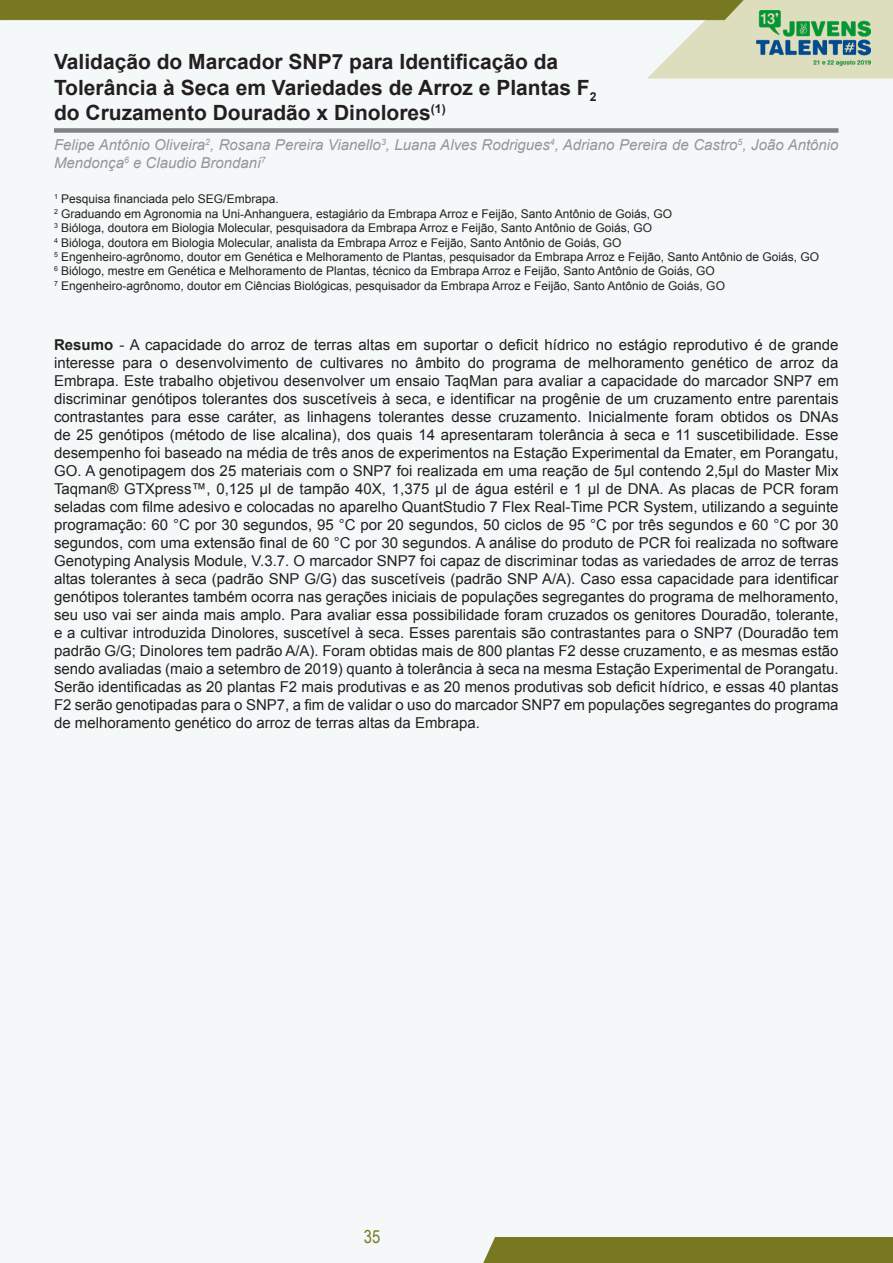
<style>
.page{position:relative;width:893px;height:1263px;background:#f5f8f8}
.page>*{position:absolute;margin:0;border:0;box-sizing:border-box;transform-origin:0 0}
.Titulo_01_-_Resumo{font:700 21px/25.2px "Arial";color:#231f20}
.t1{font:18px "Arial Narrow";color:#787821}
.Titulo_04_-_Texto_do{font:15px/18px "Arial";color:#231f20;text-align:justify}
.Tituo_02_-_Nome_Auto{font:italic 15px/18px "Arial";color:#939598}
.Titulo_03_-_Graduaçã{font:12px "Arial";color:#231f20}
.s1{font-family:"Times New Roman"}
.s2{font-weight:700}
</style>
<div class="page">
<svg style="left:0;top:0;width:893px;height:78px"></svg>
<div style="left:483px;top:1237px;width:410px;height:26px;background:#787821"></div>
<img style="left:757px;top:10px;width:113px;height:56px">
<div style="left:54px;top:128px;width:784px;height:5px;background:#808285"></div>
<p class="Titulo_01_-_Resumo" style="left:54px;top:50px;width:544px">Validação do Marcador SNP7 para Identificação da<br>Tolerância à Seca em Variedades de Arroz e Plantas F<sub>2 </sub>do Cruzamento Douradão x Dinolores<sup>(1)</sup></p>
<p class="Tituo_02_-_Nome_Auto" style="left:54px;top:136px;width:786px">Felipe Antônio Oliveira<sup>2</sup>, Rosana Pereira Vianello<sup>3</sup>, Luana Alves Rodrigues<sup>4</sup>, Adriano Pereira de Castro<sup>5</sup>, João Antônio<br>Mendonça<sup>6</sup> e Claudio Brondani<sup>7</sup></p>
<p class="Titulo_03_-_Graduaçã" style="left:54px;top:191px;width:226px"><sup>1</sup> Pesquisa financiada pelo SEG/Embrapa.</p>
<p class="Titulo_03_-_Graduaçã" style="left:54px;top:206px;width:620px"><sup>2</sup> Graduando em Agronomia na Uni<span class="s1">-</span>Anhanguera, estagiário da Embrapa Arroz e Feijão, Santo Antônio de Goiás, GO</p>
<p class="Titulo_03_-_Graduaçã" style="left:54px;top:220px;width:600px"><sup>3</sup> Bióloga, doutora em Biologia Molecular, pesquisadora da Embrapa Arroz e Feijão, Santo Antônio de Goiás, GO</p>
<p class="Titulo_03_-_Graduaçã" style="left:54px;top:234px;width:569px"><sup>4</sup> Bióloga, doutora em Biologia Molecular, analista da Embrapa Arroz e Feijão, Santo Antônio de Goiás, GO</p>
<p class="Titulo_03_-_Graduaçã" style="left:54px;top:249px;width:767px"><sup>5</sup> Engenheiro-agrônomo, doutor em Genética e Melhoramento de Plantas, pesquisador da Embrapa Arroz e Feijão, Santo Antônio de Goiás, GO</p>
<p class="Titulo_03_-_Graduaçã" style="left:54px;top:263px;width:662px"><sup>6</sup> Biólogo, mestre em Genética e Melhoramento de Plantas, técnico da Embrapa Arroz e Feijão, Santo Antônio de Goiás, GO</p>
<p class="Titulo_03_-_Graduaçã" style="left:54px;top:278px;width:672px"><sup>7</sup> Engenheiro-agrônomo, doutor em Ciências Biológicas, pesquisador da Embrapa Arroz e Feijão, Santo Antônio de Goiás, GO</p>
<p class="Titulo_04_-_Texto_do" style="left:54px;top:336px;width:786px"><span class="s2">Resumo</span> - A capacidade do arroz de terras altas em suportar o deficit hídrico no estágio reprodutivo é de grande interesse para o desenvolvimento de cultivares no âmbito do programa de melhoramento genético de arroz da Embrapa. Este trabalho objetivou desenvolver um ensaio TaqMan para avaliar a capacidade do marcador SNP7 em discriminar genótipos tolerantes dos suscetíveis à seca, e identificar na progênie de um cruzamento entre parentais contrastantes para esse caráter, as linhagens tolerantes desse cruzamento. Inicialmente foram obtidos os DNAs de 25 genótipos (método de lise alcalina), dos quais 14 apresentaram tolerância à seca e 11 suscetibilidade. Esse desempenho foi baseado na média de três anos de experimentos na Estação Experimental da Emater<span class="s1">,</span> em Porangatu, GO. A genotipagem dos 25 materiais com o SNP7 foi realizada em uma reação de 5µl contendo 2,5µl do Master Mix Taqman® GTXpress™, 0,125 µl de tampão 40X, 1,375 µl de água estéril e 1 µl de DNA. As placas de PCR foram seladas com filme adesivo e colocadas no aparelho QuantStudio 7 Flex Real-Time PCR System, utilizando a seguinte programação: 60 °C por 30 segundos, 95 °C por 20 segundos, 50 ciclos de 95 °C por três segundos e 60 °C por 30 segundos, com uma extensão final de 60 °C por 30 segundos. A análise do produto de PCR foi realizada no software Genotyping Analysis Module, V.3.7. O marcador SNP7 foi capaz de discriminar todas as variedades de arroz de terras altas tolerantes à seca (padrão SNP G/G) das suscetíveis (padrão SNP A/A). Caso essa capacidade para identificar genótipos tolerantes também ocorra nas gerações iniciais de populações segregantes do programa de melhoramento, seu uso vai ser ainda mais amplo. Para avaliar essa possibilidade foram cruzados os genitores Douradão, tolerante, e a cultivar introduzida Dinolores, suscetível à seca. Esses parentais são contrastantes para o SNP7 (Douradão tem padrão G/G; Dinolores tem padrão A/A). Foram obtidas mais de 800 plantas F2 desse cruzamento, e as mesmas estão sendo avaliadas (maio a setembro de 2019) quanto à tolerância à seca na mesma Estação Experimental de Porangatu.<br>Serão identificadas as 20 plantas F2 mais produtivas e as 20 menos produtivas sob deficit hídrico, e essas 40 plantas F2 serão genotipadas para o SNP7, a fim de validar o uso do marcador SNP7 em populações segregantes do programa de melhoramento genético do arroz de terras altas da Embrapa.</p>
<p class="t1" style="left:364px;top:1223px;width:18px">35</p>
</div>
